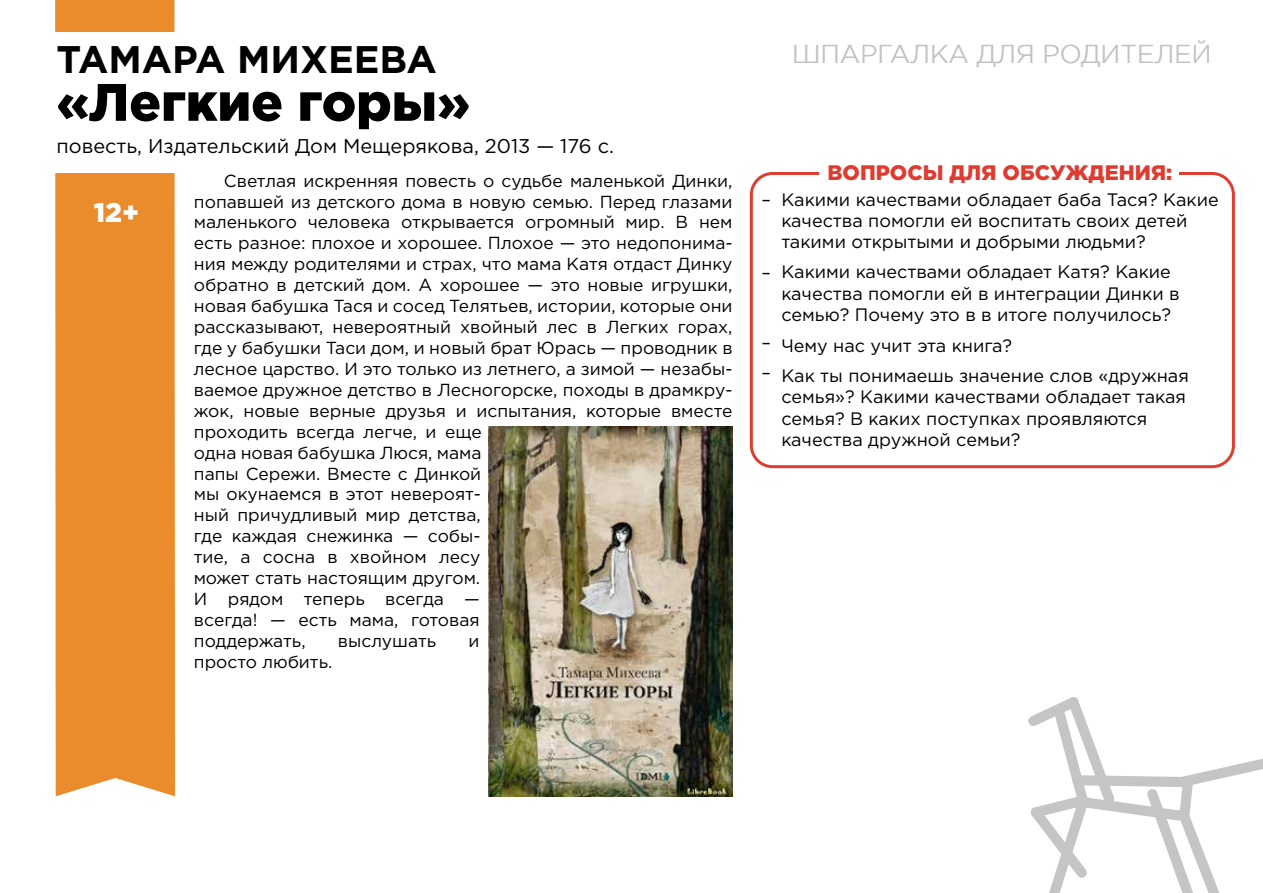
<style>
.page{position:relative;width:1263px;height:893px;background:#fff}
.page>*{position:absolute;margin:0;border:0;box-sizing:border-box;transform-origin:0 0}
.t1{font:900 52.65px "Gotham Pro";color:#000}
.t2{font:700 38.4px "Gotham Pro";color:#000}
.t3{font:900 27px "Gotham Pro";color:#fff}
.t4{font:300 25.8px "Gotham Pro";color:#c5c5c4}
.t5{font:900 21px "Gotham Pro";color:#de3c31}
.t6{font:19.95px "Gotham Pro";color:#000}
.t7{font:18px/21.3px "Gotham Pro";color:#000}
.t8{font:17.4px/20.9px "Gotham Pro";color:#000}
</style>
<div class="page">
<div style="left:55px;top:0;width:120px;height:796px;background:#eb8c2c"></div>
<div style="left:53px;top:32px;width:122px;height:140px;background:#fff"></div>
<svg style="left:1028px;top:697px;width:235px;height:196px"></svg>
<div style="left:750px;top:172px;width:485px;height:296px;border:3px solid #e03d31;border-radius:21px"></div>
<div style="left:820px;top:157px;width:359px;height:34px;background:#fff"></div>
<img style="left:489px;top:426px;width:243px;height:370px">
<h2 class="t2" style="left:57px;top:37px;width:382px">ТАМАРА МИХЕЕВА</h2>
<h1 class="t1" style="left:57px;top:72px;width:415px">«Легкие горы»</h1>
<p class="t6" style="left:57px;top:135px;width:559px">повесть, Издательский Дом Мещерякова, 2013 — 176 с.</p>
<h3 class="t3" style="left:94px;top:197px;width:47px">12+</h3>
<p class="t8" style="left:194px;top:170px;width:540px;text-indent:30px">Светлая искренняя повесть о судьбе маленькой Динки, попавшей из детского дома в новую семью. Перед глазами маленького человека открывается огромный мир. В нем есть разное: плохое и хорошее. Плохое — это недопонима&shy;ния между родителями и страх, что мама Катя отдаст Динку обратно в детский дом. А хорошее — это новые игрушки, новая бабушка Тася и сосед Телятьев, истории, которые они рассказывают, невероятный хвойный лес в Легких горах, где у бабушки Таси дом, и новый брат Юрась — проводник в лесное царство. И это только из летнего, а зимой — незабы&shy;ваемое дружное детство в Лесногорске, походы в драмкру&shy;жок, новые верные друзья и испытания, которые вместе проходить всегда легче, и еще<br>одна новая бабушка Люся, мама<br>папы Сережи. Вместе с Динкой<br>мы окунаемся в этот невероят-<br>ный причудливый мир детства,<br>где каждая снежинка — собы-<br>тие, а сосна в хвойном лесу<br>может стать настоящим другом.<br>И рядом теперь всегда —<br>всегда! — есть мама, готовая<br>поддержать,</p>
<p class="t8" style="left:338px;top:630px;width:100px">выслушать</p>
<p class="t8" style="left:469px;top:630px;width:13px">и</p>
<p class="t8" style="left:194px;top:651px;width:140px">просто любить.</p>
<h3 class="t4" style="left:792px;top:40px;width:421px">ШПАРГАЛКА ДЛЯ РОДИТЕЛЕЙ</h3>
<p class="t7" style="left:761px;top:189px;width:11px">–</p>
<p class="t7" style="left:761px;top:262px;width:11px">–</p>
<p class="t7" style="left:761px;top:327px;width:11px;line-height:30.5px">– –</p>
<p class="t5" style="left:827px;top:160px;width:346px">ВОПРОСЫ ДЛЯ ОБСУЖДЕНИЯ:</p>
<p class="t7" style="left:781px;top:189px;width:439px">Какими качествами обладает баба Тася? Какие качества помогли ей воспитать своих детей такими открытыми и добрыми людьми?</p>
<p class="t7" style="left:781px;top:261px;width:400px">Какими качествами обладает Катя? Какие качества помогли ей в интеграции Динки в семью? Почему это в в итоге получилось?</p>
<p class="t7" style="left:781px;top:330px;width:409px;line-height:30.2px">Чему нас учит эта книга?<br>Как ты понимаешь значение слов «дружная</p>
<p class="t7" style="left:781px;top:386px;width:406px">семья»? Какими качествами обладает такая семья? В каких поступках проявляются качества дружной семьи?</p>
</div>
